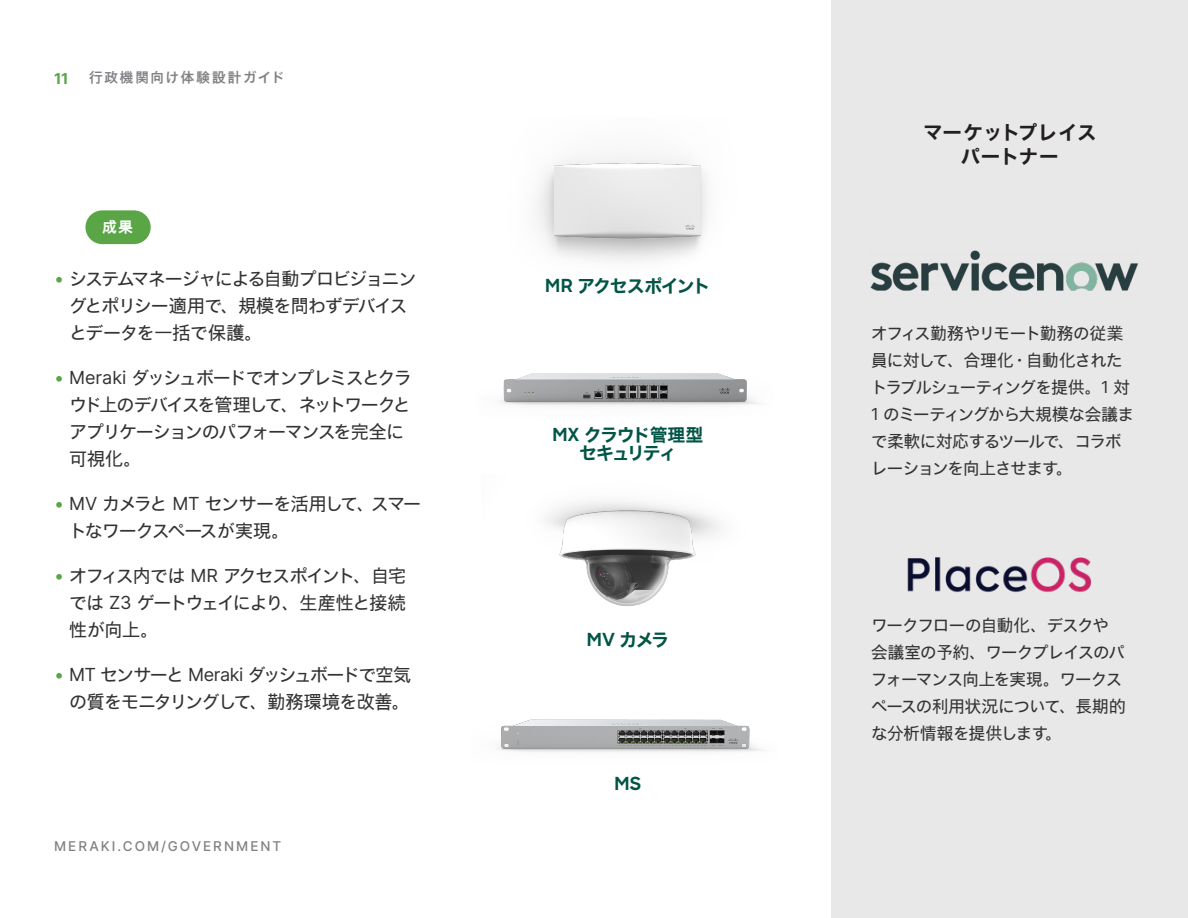
<style>
.page{position:relative;width:1188px;height:918px;background:#fff}
.page>*{position:absolute;margin:0;border:0;box-sizing:border-box;transform-origin:0 0}
._5_-_Heading{font:19.5px/23.4px "Cisco Sans JPN Bold";letter-spacing:.005em;color:#231f20;text-align:center}
.t1{font:18px/27px "Cisco Sans JPN";letter-spacing:-.07em;color:#333}
._5_-_Heading-2{font:18px/18px "Cisco Sans JPN Bold";letter-spacing:-.09em;color:#025546;text-align:center}
._5_-_Heading-3{font:700 18px "Sharp Sans";color:#025546}
._2_-_P_Medium{font:16.5px/27px "Cisco Sans JPN";letter-spacing:-.05em;color:#333}
._6_-_Heading{font:15px "Cisco Sans JPN Bold";color:#fff}
.t2{font:700 15px "Inter";color:#5aa646}
.t3{font:500 13.5px "Inter";letter-spacing:.15em;color:#808285}
.t4{font:13.5px "Cisco Sans JPN Medium";letter-spacing:.13em;color:#808285}
.s1{font-family:"Inter";color:#5aa646}
.s2{font-family:"Inter"}
.s3{font-family:"Sharp Sans";font-weight:700}
</style>
<div class="page">
<div style="left:85px;top:210px;width:66px;height:34px;background:#5aa646;border-radius:17px"></div>
<div style="left:832px;top:0;width:356px;height:918px;background:#e8e8e8"></div>
<img style="left:536px;top:156px;width:172px;height:105px">
<img style="left:547px;top:501px;width:173px;height:105px">
<img style="left:870px;top:250px;width:268px;height:41px">
<img style="left:499px;top:373px;width:261px;height:33px">
<img style="left:498px;top:719px;width:266px;height:33px">
<img style="left:907px;top:557px;width:185px;height:36px">
<p class="t2" style="left:54px;top:68px;width:16px">11</p>
<p class="t4" style="left:89px;top:69px;width:197px">行政機関向け体験設計ガイド</p>
<p class="_6_-_Heading" style="left:102px;top:216px;width:32px">成果</p>
<p class="t1" style="left:69px;top:266px;width:349px;text-indent:-15px"><span class="s1">•</span> システムマネージャによる自動プロビジョニングとポリシー適用で、規模を問わずデバイスとデータを一括で保護。</p>
<p class="t1" style="left:69px;top:365px;width:344px;text-indent:-15px"><span class="s1">•</span> <span class="s2">Meraki</span> ダッシュボードでオンプレミスとクラウド上のデバイスを管理して、ネットワークとアプリケーションのパフォーマンスを完全に可視化。</p>
<p class="t1" style="left:69px;top:491px;width:354px;text-indent:-15px"><span class="s1">•</span> <span class="s2">MV</span> カメラと <span class="s2">MT</span> センサーを活用して、スマートなワークスペースが実現。</p>
<p class="t1" style="left:69px;top:563px;width:339px;text-align:justify;text-indent:-15px"><span class="s1">•</span> オフィス内では <span class="s2">MR</span> アクセスポイント、自宅では <span class="s2">Z3</span> ゲートウェイにより、生産性と接続性が向上。</p>
<p class="t1" style="left:54px;top:662px;width:359px;text-align:right"><span class="s1">•</span> <span class="s2">MT</span> センサーと <span class="s2">Meraki</span> ダッシュボードで空気の質をモニタリングして、勤務環境を改善。</p>
<p class="t3" style="left:54px;top:836px;width:229px">MERAKI.COM/GOVERNMENT</p>
<p class="_5_-_Heading-2" style="left:545px;top:277px;width:167px"><span class="s3">MR</span> アクセスポイント</p>
<p class="_5_-_Heading-2" style="left:552px;top:426px;width:153px"><span class="s3">MX</span> クラウド管理型セキュリティ</p>
<p class="_5_-_Heading-2" style="left:587px;top:631px;width:84px"><span class="s3">MV</span> カメラ</p>
<p class="_5_-_Heading-3" style="left:615px;top:771px;width:28px">MS</p>
<p class="_5_-_Heading" style="left:923px;top:121px;width:175px">マーケットプレイスパートナー</p>
<p class="_2_-_P_Medium" style="left:871px;top:320px;width:264px">オフィス勤務やリモート勤務の従業員に対して、合理化・自動化されたトラブルシューティングを提供。<span class="s2">1</span> 対<br><span class="s2">1</span> のミーティングから大規模な会議まで柔軟に対応するツールで、コラボレーションを向上させます。</p>
<p class="_2_-_P_Medium" style="left:871px;top:611px;width:256px">ワークフローの自動化、デスクや会議室の予約、ワークプレイスのパフォーマンス向上を実現。ワークスペースの利用状況について、長期的な分析情報を提供します。</p>
</div>
